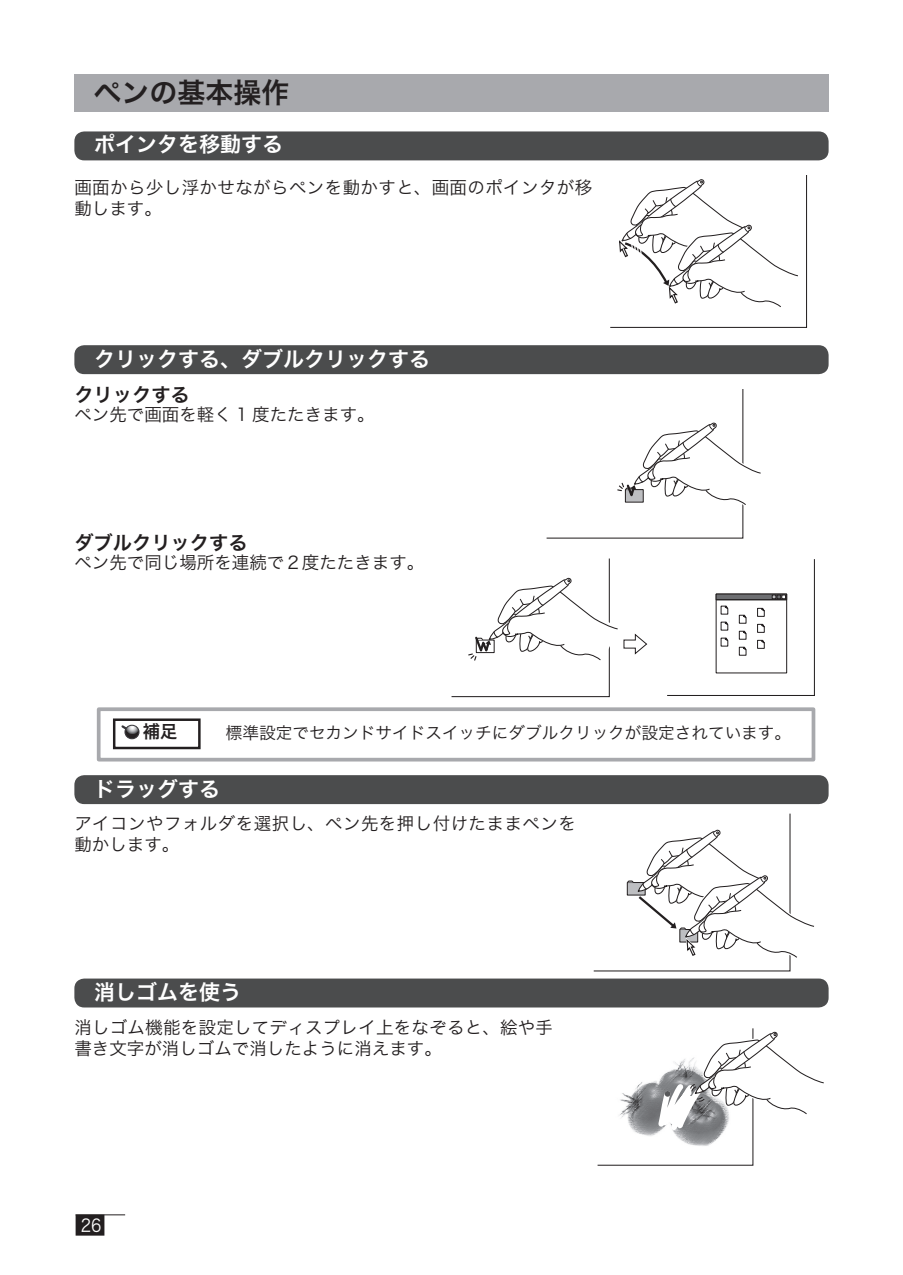
<style>
.page{position:relative;width:903px;height:1275px;background:#fff}
.page>*{position:absolute;margin:0;border:0;box-sizing:border-box;transform-origin:0 0}
.t1{font:28px "Hira Kaku Pro W6";color:#231f20}
.t2{font:21px "Hira Kaku Pro W6";color:#fff}
.t3{font:19.25px "Hira Kaku Pro W6";color:#231f20}
.t4{font:17.5px/21px "Hira Kaku Pro W3";letter-spacing:.015em;color:#231f20}
.t5{font:17.5px "Hira Kaku Pro W3";color:#fff;scale:.9 1}
.t6{font:17.5px "Hira Kaku Pro W6";color:#231f20}
.t7{font:16.62px "Hira Kaku Pro W3";color:#231f20}
</style>
<div class="page">
<div style="left:76px;top:1215px;width:28px;height:21px;background:#231f20"></div>
<hr style="left:76px;top:1214px;width:49px;height:1px;background:#231f20">
<div style="left:74px;top:775px;width:754px;height:29px;background:#4b4c4d;border-radius:10px"></div>
<div style="left:74px;top:345px;width:754px;height:29px;background:#4b4c4d;border-radius:10px"></div>
<div style="left:74px;top:131px;width:754px;height:29px;background:#4b4c4d;border-radius:10px"></div>
<div style="left:97px;top:707px;width:718px;height:54px;border:4px solid #a8a9ad"></div>
<div style="left:113px;top:718px;width:88px;height:31px;border:2px solid #231f20"></div>
<svg style="left:121px;top:724px;width:13px;height:10px"></svg>
<svg style="left:125px;top:725px;width:14px;height:14px"></svg>
<div style="left:125px;top:725px;width:14px;height:14px;border:1px solid #363539;border-radius:50%"></div>
<svg style="left:610px;top:175px;width:198px;height:153px"></svg>
<svg style="left:546px;top:389px;width:215px;height:150px"></svg>
<svg style="left:451px;top:558px;width:364px;height:139px"></svg>
<div style="left:74px;top:74px;width:754px;height:38px;background:#a8a9ad"></div>
<div style="left:74px;top:978px;width:754px;height:29px;background:#4b4c4d;border-radius:10px"></div>
<svg style="left:597px;top:1028px;width:227px;height:138px"></svg>
<svg style="left:594px;top:814px;width:220px;height:157px"></svg>
<h1 class="t1" style="left:94px;top:67px;width:197px">ペンの基本操作</h1>
<p class="t2" style="left:94px;top:125px;width:191px">ポインタを移動する</p>
<p class="t4" style="left:74px;top:176px;width:519px">画面から少し浮かせながらペンを動かすと、画面のポインタが移動します。</p>
<p class="t2" style="left:94px;top:340px;width:338px">クリックする、ダブルクリックする</p>
<p class="t3" style="left:74px;top:377px;width:117px">クリックする</p>
<p class="t4" style="left:74px;top:403px;width:302px">ペン先で画面を軽く 1 度たたきます。</p>
<p class="t3" style="left:74px;top:525px;width:175px">ダブルクリックする</p>
<p class="t4" style="left:74px;top:551px;width:352px">ペン先で同じ場所を連続で２度たたきます。</p>
<p class="t6" style="left:143px;top:716px;width:36px">補足</p>
<p class="t7" style="left:226px;top:718px;width:567px">標準設定でセカンドサイドスイッチにダブルクリックが設定されています。</p>
<p class="t2" style="left:94px;top:770px;width:128px">ドラッグする</p>
<p class="t4" style="left:74px;top:812px;width:503px">アイコンやフォルダを選択し、ペン先を押し付けたままペンを動かします。</p>
<p class="t2" style="left:94px;top:973px;width:149px">消しゴムを使う</p>
<p class="t4" style="left:74px;top:1015px;width:480px">消しゴム機能を設定してディスプレイ上をなぞると、絵や手書き文字が消しゴムで消したように消えます。</p>
<p class="t5" style="left:81px;top:1210px;width:24px">26</p>
</div>
